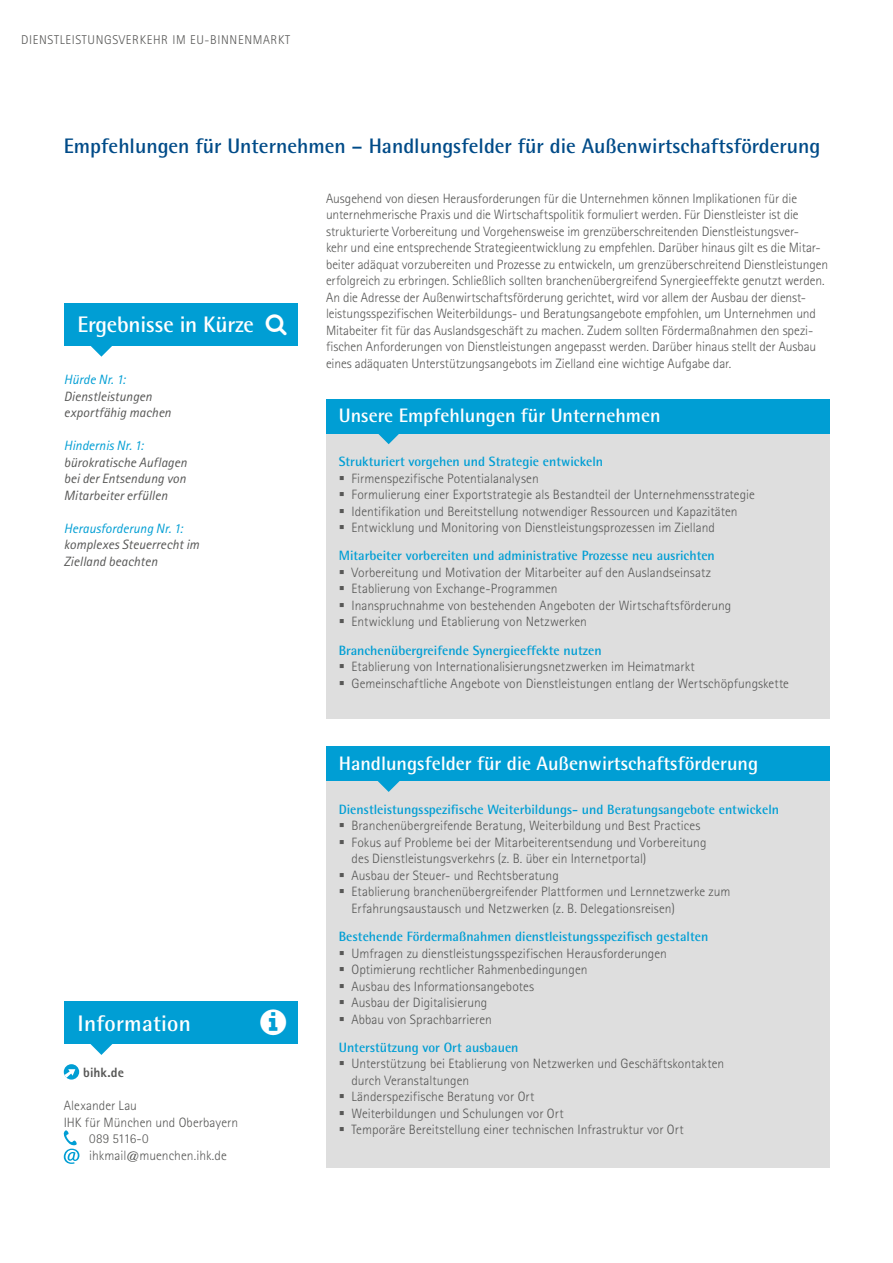
<style>
.page{position:relative;width:893px;height:1263px;background:#fff}
.page>*{position:absolute;margin:0;border:0;box-sizing:border-box;transform-origin:0 0}
.t1{font:700 22.5px "Agfa Rotis Semisans";letter-spacing:-.01em;color:#fff}
.t2{font:700 22.5px "Agfa Rotis Semisans";letter-spacing:.01em;color:#fff}
.t3{font:700 21px "Agfa Rotis Semisans";color:#004b88}
.t4{font:700 19.5px "Agfa Rotis Semisans";color:#fff}
.t5{font:300 13.5px/16.5px "Agfa Rotis Sans Serif";color:#575756}
.t6{font:700 13.5px "Agfa Rotis Semisans";color:#009ed4}
.t7{font:italic 13.5px/16.5px "Agfa Rotis Sans Serif";color:#575756}
.t8{font:italic 13.5px "Agfa Rotis Sans Serif";letter-spacing:.005em;color:#009ed4}
.t9{font:800 13.5px "Agfa Rotis Sans Serif";letter-spacing:.005em;color:#575756}
.t10{font:300 12.75px "Agfa Rotis Sans Serif";letter-spacing:.05em;color:#575756}
</style>
<div class="page">
<div style="left:326px;top:747px;width:503px;height:420px;background:#dedede"></div>
<div style="left:326px;top:399px;width:503px;height:319px;background:#dedede"></div>
<div style="left:326px;top:399px;width:503px;height:34px;background:#009ed4"></div>
<div style="left:326px;top:747px;width:503px;height:34px;background:#009ed4"></div>
<svg style="left:91px;top:346px;width:21px;height:11px"></svg>
<div style="left:64px;top:303px;width:234px;height:43px;background:#009ed4"></div>
<div style="left:64px;top:1064px;width:15px;height:15px;background:#009ed4;border-radius:50%"></div>
<svg style="left:64px;top:1069px;width:11px;height:9px"></svg>
<svg style="left:63px;top:1130px;width:16px;height:34px"></svg>
<svg style="left:90px;top:1044px;width:22px;height:11px"></svg>
<div style="left:64px;top:1001px;width:234px;height:43px;background:#009ed4"></div>
<svg style="left:378px;top:433px;width:22px;height:11px"></svg>
<svg style="left:378px;top:781px;width:22px;height:11px"></svg>
<p class="t10" style="left:21px;top:32px;width:270px">DIENSTLEISTUNGSVERKEHR IM EU-BINNENMARKT</p>
<h2 class="t3" style="left:64px;top:133px;width:758px">Empfehlungen für Unternehmen – Handlungsfelder für die Außenwirtschaftsförderung</h2>
<p class="t5" style="left:326px;top:190px;width:504px">Ausgehend von diesen Herausforderungen für die Unternehmen können Implikationen für die unternehmerische Praxis und die Wirtschaftspolitik formuliert werden. Für Dienstleister ist die strukturierte Vorbereitung und Vorgehensweise im grenzüberschreitenden Dienstleistungsver-<br>kehr und eine entsprechende Strategieentwicklung zu empfehlen. Darüber hinaus gilt es die Mitar&shy;beiter adäquat vorzubereiten und Prozesse zu entwickeln, um grenzüberschreitend Dienstleistungen erfolgreich zu erbringen. Schließlich sollten branchenübergreifend Synergieeffekte genutzt werden.<br>An die Adresse der Außenwirtschaftsförderung gerichtet, wird vor allem der Ausbau der dienst&shy;leistungsspezifischen Weiterbildungs- und Beratungsangebote empfohlen, um Unternehmen und Mitabeiter fit für das Auslandsgeschäft zu machen. Zudem sollten Fördermaßnahmen den spezi&shy;fischen Anforderungen von Dienstleistungen angepasst werden. Darüber hinaus stellt der Ausbau eines adäquaten Unterstützungsangebots im Zielland eine wichtige Aufgabe dar.</p>
<h3 class="t4" style="left:339px;top:403px;width:323px">Unsere Empfehlungen für Unternehmen</h3>
<p class="t6" style="left:339px;top:453px;width:266px">Strukturiert vorgehen und Strategie entwickeln</p>
<p class="t5" style="left:339px;top:470px;width:201px">▪ Firmenspezifische Potentialanalysen</p>
<p class="t5" style="left:339px;top:486px;width:418px">▪ Formulierung einer Exportstrategie als Bestandteil der Unternehmensstrategie</p>
<p class="t5" style="left:339px;top:503px;width:400px">▪ Identifikation und Bereitstellung notwendiger Ressourcen und Kapazitäten</p>
<p class="t5" style="left:339px;top:519px;width:378px">▪ Entwicklung und Monitoring von Dienstleistungsprozessen im Zielland</p>
<p class="t6" style="left:339px;top:547px;width:378px">Mitarbeiter vorbereiten und administrative Prozesse neu ausrichten</p>
<p class="t5" style="left:339px;top:564px;width:374px">▪ Vorbereitung und Motivation der Mitarbeiter auf den Auslandseinsatz</p>
<p class="t5" style="left:339px;top:580px;width:220px">▪ Etablierung von Exchange-Programmen</p>
<p class="t5" style="left:339px;top:597px;width:394px">▪ Inanspruchnahme von bestehenden Angeboten der Wirtschaftsförderung</p>
<p class="t5" style="left:339px;top:613px;width:250px">▪ Entwicklung und Etablierung von Netzwerken</p>
<p class="t6" style="left:339px;top:642px;width:264px">Branchenübergreifende Synergieeffekte nutzen</p>
<p class="t5" style="left:339px;top:658px;width:358px">▪ Etablierung von Internationalisierungsnetzwerken im Heimatmarkt</p>
<p class="t5" style="left:339px;top:675px;width:452px">▪ Gemeinschaftliche Angebote von Dienstleistungen entlang der Wertschöpfungskette</p>
<h1 class="t1" style="left:78px;top:310px;width:178px">Ergebnisse in Kürze</h1>
<p class="t8" style="left:64px;top:371px;width:63px">Hürde Nr. 1:</p>
<p class="t7" style="left:64px;top:388px;width:109px">Dienstleistungen exportfähig machen</p>
<p class="t8" style="left:64px;top:437px;width:81px">Hindernis Nr. 1:</p>
<p class="t7" style="left:64px;top:454px;width:125px;text-align:justify">bürokratische Auflagen bei der Entsendung von Mitarbeiter erfüllen</p>
<p class="t8" style="left:64px;top:520px;width:120px">Herausforderung Nr. 1:</p>
<p class="t7" style="left:64px;top:536px;width:137px">komplexes Steuerrecht im<br>Zielland beachten</p>
<h1 class="t2" style="left:78px;top:1010px;width:115px">Information</h1>
<p class="t9" style="left:83px;top:1064px;width:42px">bihk.de</p>
<p class="t5" style="left:64px;top:1097px;width:75px">Alexander Lau</p>
<p class="t5" style="left:64px;top:1114px;width:176px">IHK für München und Oberbayern</p>
<p class="t5" style="left:89px;top:1130px;width:61px">089 5116-0</p>
<p class="t5" style="left:89px;top:1147px;width:139px">ihkmail@muenchen.ihk.de</p>
<h3 class="t4" style="left:339px;top:751px;width:421px">Handlungsfelder für die Außenwirtschaftsförderung</h3>
<p class="t6" style="left:339px;top:801px;width:442px">Dienstleistungsspezifische Weiterbildungs- und Beratungsangebote entwickeln</p>
<p class="t5" style="left:339px;top:818px;width:363px">▪ Branchenübergreifende Beratung, Weiterbildung und Best Practices</p>
<p class="t5" style="left:351px;top:834px;width:357px;text-indent:-13px">▪ Fokus auf Probleme bei der Mitarbeiterentsendung und Vorbereitung des Dienstleistungsverkehrs (z. B. über ein Internetportal)</p>
<p class="t5" style="left:339px;top:867px;width:222px">▪ Ausbau der Steuer- und Rechtsberatung</p>
<p class="t5" style="left:351px;top:884px;width:380px;text-indent:-13px">▪ Etablierung branchenübergreifender Plattformen und Lernnetzwerke zum<br>Erfahrungsaustausch und Netzwerken (z. B. Delegationsreisen)</p>
<p class="t6" style="left:339px;top:928px;width:371px">Bestehende Fördermaßnahmen dienstleistungsspezifisch gestalten</p>
<p class="t5" style="left:339px;top:945px;width:330px">▪ Umfragen zu dienstleistungsspezifischen Herausforderungen</p>
<p class="t5" style="left:339px;top:961px;width:250px">▪ Optimierung rechtlicher Rahmenbedingungen</p>
<p class="t5" style="left:339px;top:978px;width:197px">▪ Ausbau des Informationsangebotes</p>
<p class="t5" style="left:339px;top:994px;width:150px">▪ Ausbau der Digitalisierung</p>
<p class="t5" style="left:339px;top:1011px;width:155px">▪ Abbau von Sprachbarrieren</p>
<p class="t6" style="left:339px;top:1039px;width:181px">Unterstützung vor Ort ausbauen</p>
<p class="t5" style="left:351px;top:1056px;width:374px;text-indent:-13px">▪ Unterstützung bei Etablierung von Netzwerken und Geschäftskontakten durch Veranstaltungen</p>
<p class="t5" style="left:339px;top:1089px;width:197px">▪ Länderspezifische Beratung vor Ort</p>
<p class="t5" style="left:339px;top:1105px;width:226px">▪ Weiterbildungen und Schulungen vor Ort</p>
<p class="t5" style="left:339px;top:1122px;width:346px">▪ Temporäre Bereitstellung einer technischen Infrastruktur vor Ort</p>
</div>
